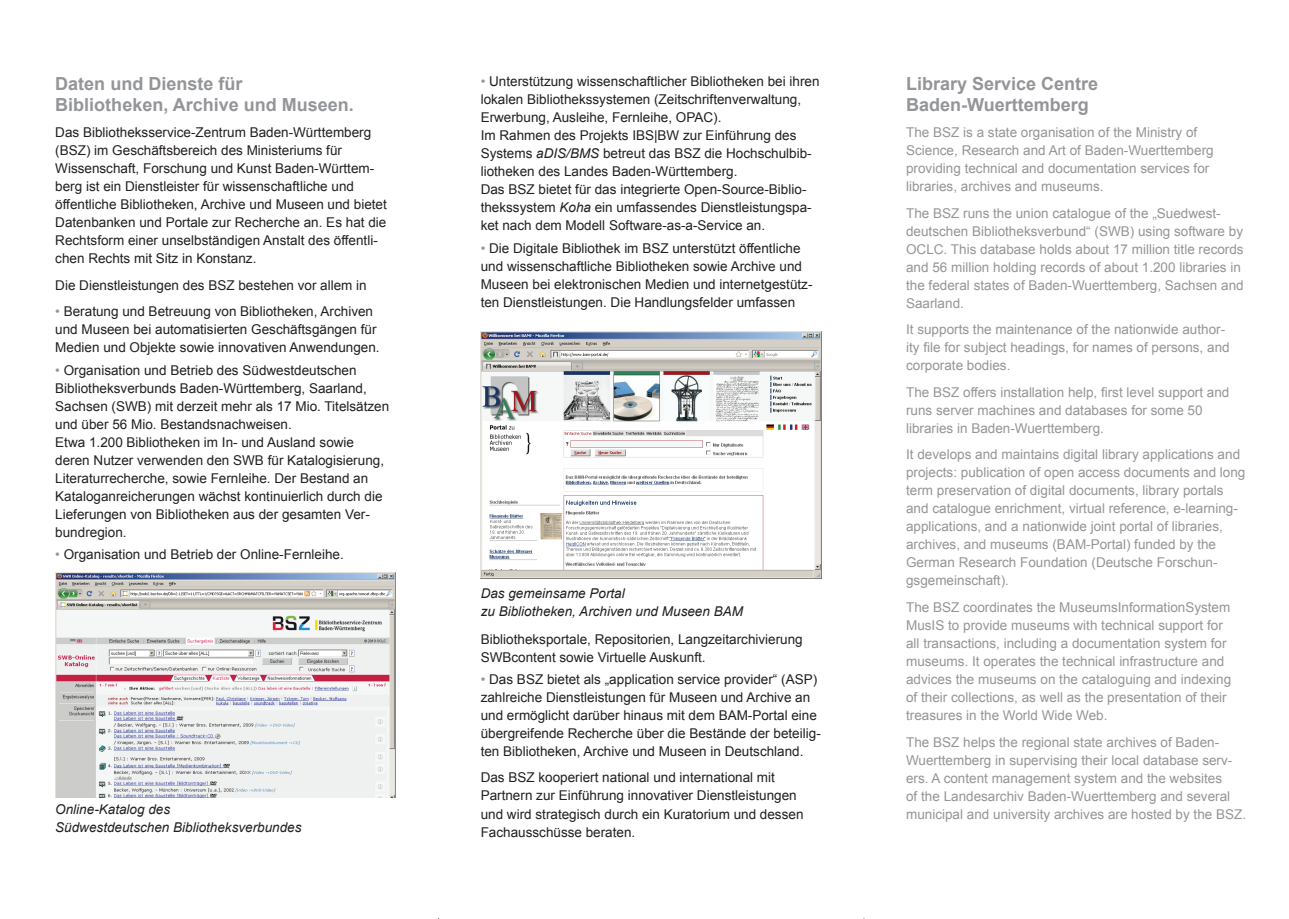
<style>
.page{position:relative;width:1289px;height:919px;background:#fff}
.page>*{position:absolute;margin:0;border:0;box-sizing:border-box;transform-origin:0 0}
.t1{font:700 18px/21px "Arial";color:#939598}
.t2{font:13.5px/18px "Arial";color:#231f20}
.t3{font:13.5px/18px "Arial";color:#939598}
.t4{font:italic 13.5px/18px "Arial";color:#231f20}
.s1{color:#939598}
.s2{font-style:italic}
</style>
<div class="page">
<img style="left:480px;top:332px;width:341px;height:246px">
<img style="left:55px;top:572px;width:340px;height:225px">
<h1 class="t1" style="left:55px;top:73px;width:300px">Daten und Dienste für<br>Bibliotheken, Archive und Museen.</h1>
<p class="t2" style="left:55px;top:124px;width:333px">Das Bibliotheksservice-Zentrum Baden-Württemberg (BSZ) im Geschäftsbereich des Ministeriums für Wissenschaft, Forschung und Kunst Baden-Württem&shy;berg ist ein Dienstleister für wissenschaftliche und öffentliche Bibliotheken, Archive und Museen und bietet Datenbanken und Portale zur Recherche an. Es hat die Rechtsform einer unselbständigen Anstalt des öffentli&shy;chen Rechts mit Sitz in Konstanz.</p>
<p class="t2" style="left:55px;top:276px;width:313px">Die Dienstleistungen des BSZ bestehen vor allem in</p>
<p class="t2" style="left:55px;top:303px;width:326px"><span class="s1">•</span> Beratung und Betreuung von Bibliotheken, Archiven und Museen bei automatisierten Geschäftsgängen für<br>Medien und Objekte sowie innovativen Anwendungen.</p>
<p class="t2" style="left:55px;top:361px;width:335px"><span class="s1">•</span> Organisation und Betrieb des Südwestdeutschen Bibliotheksverbunds Baden-Württemberg, Saarland, Sachsen (SWB) mit derzeit mehr als 17 Mio. Titelsätzen und über 56 Mio. Bestandsnachweisen.<br>Etwa 1.200 Bibliotheken im In- und Ausland sowie deren Nutzer verwenden den SWB für Katalogisierung, Literaturrecherche, sowie Fernleihe. Der Bestand an Kataloganreicherungen wächst kontinuierlich durch die Lieferungen von Bibliotheken aus der gesamten Ver&shy;bundregion.</p>
<p class="t2" style="left:55px;top:545px;width:290px"><span class="s1">•</span> Organisation und Betrieb der Online-Fernleihe.</p>
<p class="t4" style="left:55px;top:800px;width:248px">Online-Katalog des<br>Südwestdeutschen Bibliotheksverbundes</p>
<p class="t2" style="left:480px;top:73px;width:340px"><span class="s1">•</span> Unterstützung wissenschaftlicher Bibliotheken bei ihren lokalen Bibliothekssystemen (Zeitschriftenverwaltung, Erwerbung, Ausleihe, Fernleihe, OPAC).<br>Im Rahmen des Projekts IBS|BW zur Einführung des Systems <span class="s2">aDIS/BMS</span> betreut das BSZ die Hochschulbib&shy;liotheken des Landes Baden-Württemberg.<br>Das BSZ bietet für das integrierte Open-Source-Biblio&shy;thekssystem <span class="s2">Koha</span> ein umfassendes Dienstleistungspa&shy;ket nach dem Modell Software-as-a-Service an.</p>
<p class="t2" style="left:480px;top:239px;width:333px"><span class="s1">•</span> Die Digitale Bibliothek im BSZ unterstützt öffentliche und wissenschaftliche Bibliotheken sowie Archive und Museen bei elektronischen Medien und internetgestütz&shy;ten Dienstleistungen. Die Handlungsfelder umfassen</p>
<p class="t4" style="left:480px;top:584px;width:264px">Das gemeinsame Portal<br>zu Bibliotheken, Archiven und Museen BAM</p>
<p class="t2" style="left:480px;top:630px;width:323px">Bibliotheksportale, Repositorien, Langzeitarchivierung<br>SWBcontent sowie Virtuelle Auskunft.</p>
<p class="t2" style="left:480px;top:670px;width:341px"><span class="s1">•</span> Das BSZ bietet als „application service provider“ (ASP) zahlreiche Dienstleistungen für Museen und Archive an und ermöglicht darüber hinaus mit dem BAM-Portal eine übergreifende Recherche über die Bestände der beteilig&shy;ten Bibliotheken, Archive und Museen in Deutschland.</p>
<p class="t2" style="left:480px;top:768px;width:324px">Das BSZ kooperiert national und international mit Partnern zur Einführung innovativer Dienstleistungen und wird strategisch durch ein Kuratorium und dessen Fachausschüsse beraten.</p>
<h1 class="t1" style="left:906px;top:73px;width:194px">Library Service Centre<br>Baden-Wuerttemberg</h1>
<p class="t3" style="left:906px;top:124px;width:309px">The BSZ is a state organisation of the Ministry of Science, Research and Art of Baden-Wuerttemberg providing technical and documentation services for libraries, archives and museums.</p>
<p class="t3" style="left:906px;top:204px;width:339px">The BSZ runs the union catalogue of the „Suedwest&shy;deutschen Bibliotheksverbund“ (SWB) using software by OCLC. This database holds about 17 million title records and 56 million holding records of about 1.200 libraries in the federal states of Baden-Wuerttemberg, Sachsen and Saarland.</p>
<p class="t3" style="left:906px;top:321px;width:325px">It supports the maintenance of the nationwide author&shy;ity file for subject headings, for names of persons, and corporate bodies.</p>
<p class="t3" style="left:906px;top:383px;width:325px">The BSZ offers installation help, first level support and runs server machines and databases for some 50 libraries in Baden-Wuerttemberg.</p>
<p class="t3" style="left:906px;top:445px;width:341px">It develops and maintains digital library applications and projects: publication of open access documents and long term preservation of digital documents, library portals and catalogue enrichment, virtual reference, e-learning&shy;applications, and a nationwide joint portal of libraries, archives, and museums (BAM-Portal) funded by the German Research Foundation (Deutsche Forschun&shy;gsgemeinschaft).</p>
<p class="t3" style="left:906px;top:598px;width:326px">The BSZ coordinates the MuseumsInformationSystem MusIS to provide museums with technical support for all transactions, including a documentation system for museums. It operates the technical infrastructure and advices the museums on the cataloguing and indexing of their collections, as well as the presentation of their treasures in the World Wide Web.</p>
<p class="t3" style="left:906px;top:732px;width:341px">The BSZ helps the regional state archives of Baden-Wuerttemberg in supervising their local database serv&shy;ers. A content management system and the websites<br>of the Landesarchiv Baden-Wuerttemberg and several municipal and university archives are hosted by the BSZ.</p>
</div>
